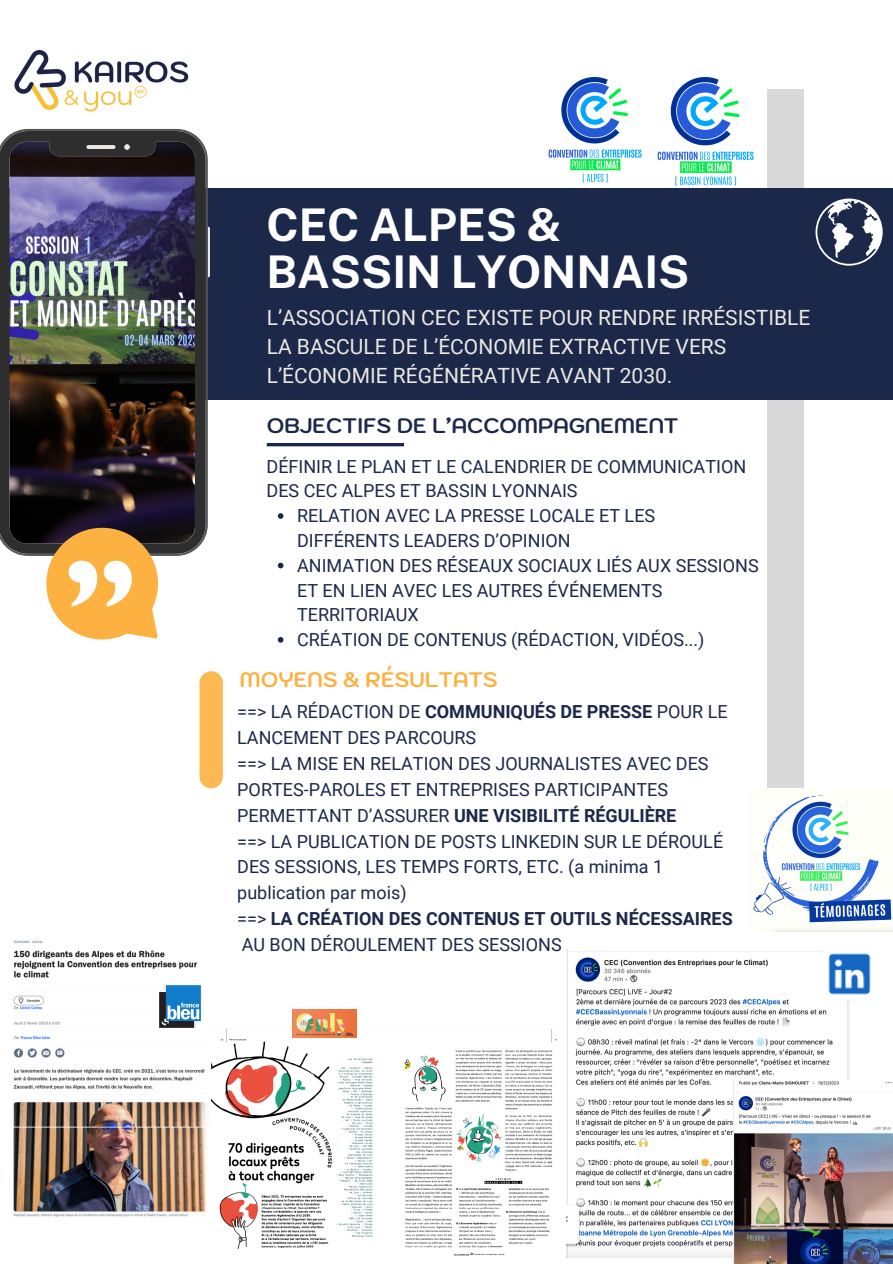
<style>
.page{position:relative;width:893px;height:1264px;background:#fff}
.page>*{position:absolute;margin:0;border:0;box-sizing:border-box;transform-origin:0 0}
.t1{font:700 45px/47.2px "Public Sans";color:#fff}
.t2{font:21px/29.2px "Roboto";color:#ece9e1}
.t3{font:700 21px "Kodchasan";color:#1c284a}
.t4{font:700 21px "Kodchasan";color:#fcb140}
.t5{font:18px/25.8px "Roboto";color:#1c284a}
.t6{font:700 18px/25.8px "Roboto";color:#1c284a}
.s1{font-weight:700}
.s2{font-weight:400}
</style>
<div class="page">
<div style="left:767px;top:89px;width:37px;height:760px;background:#d9d9d9"></div>
<div style="left:0;top:188px;width:892px;height:211px;background:#1c284a"></div>
<svg style="left:208px;top:226px;width:2px;height:51px"></svg>
<img style="left:0;top:129px;width:208px;height:427px">
<svg style="left:46px;top:528px;width:112px;height:111px"></svg>
<img style="left:14px;top:50px;width:175px;height:62px">
<hr style="left:267px;top:443px;width:137px;height:3px;background:#1c284a">
<svg style="left:199px;top:671px;width:24px;height:117px;background:#fcbc5e"></svg>
<img style="left:548px;top:78px;width:93px;height:104px">
<img style="left:657px;top:78px;width:96px;height:108px">
<svg style="left:815px;top:198px;width:67px;height:68px"></svg>
<img style="left:13px;top:940px;width:194px;height:277px">
<img style="left:158px;top:984px;width:44px;height:44px">
<img style="left:211px;top:1029px;width:346px;height:227px">
<img style="left:293px;top:1009px;width:64px;height:28px">
<img style="left:566px;top:949px;width:283px;height:308px">
<img style="left:733px;top:1080px;width:159px;height:183px">
<img style="left:824px;top:949px;width:47px;height:49px">
<img style="left:753px;top:788px;width:139px;height:143px">
<svg style="left:278px;top:513px;width:5px;height:6px"></svg>
<svg style="left:278px;top:562px;width:5px;height:6px"></svg>
<svg style="left:278px;top:637px;width:5px;height:5px"></svg>
<p class="t1" style="left:266px;top:201px;width:424px">CEC ALPES &amp;<br>BASSIN LYONNAIS</p>
<p class="t2" style="left:267px;top:303px;width:545px">L’ASSOCIATION CEC EXISTE POUR RENDRE IRRÉSISTIBLE<br>LA BASCULE DE L’ÉCONOMIE EXTRACTIVE VERS<br>L’ÉCONOMIE RÉGÉNÉRATIVE AVANT 2030.</p>
<p class="t3" style="left:267px;top:411px;width:413px">OBJECTIFS DE L’ACCOMPAGNEMENT</p>
<p class="t5" style="left:266px;top:454px;width:481px;line-height:24.8px">DÉFINIR LE PLAN ET LE CALENDRIER DE COMMUNICATION<br>DES CEC ALPES ET BASSIN LYONNAIS</p>
<p class="t5" style="left:297px;top:503px;width:359px;line-height:24.8px">RELATION AVEC LA PRESSE LOCALE ET LES<br>DIFFÉRENTS LEADERS D’OPINION</p>
<p class="t5" style="left:297px;top:553px;width:463px;line-height:24.8px">ANIMATION DES RÉSEAUX SOCIAUX LIÉS AUX SESSIONS<br>ET EN LIEN AVEC LES AUTRES ÉVÉNEMENTS<br>TERRITORIAUX</p>
<p class="t5" style="left:297px;top:627px;width:409px">CRÉATION DE CONTENUS (RÉDACTION, VIDÉOS...)</p>
<p class="t4" style="left:240px;top:666px;width:259px">MOYENS &amp; RÉSULTATS</p>
<p class="t5" style="left:237px;top:699px;width:492px">==&gt; LA RÉDACTION DE <span class="s1">COMMUNIQUÉS DE PRESSE</span> POUR LE<br>LANCEMENT DES PARCOURS</p>
<p class="t5" style="left:237px;top:750px;width:473px">==&gt; LA MISE EN RELATION DES JOURNALISTES AVEC DES<br>PORTES-PAROLES ET ENTREPRISES PARTICIPANTES<br>PERMETTANT D’ASSURER <span class="s1">UNE VISIBILITÉ RÉGULIÈRE</span></p>
<p class="t5" style="left:237px;top:828px;width:487px">==&gt; LA PUBLICATION DE POSTS LINKEDIN SUR LE DÉROULÉ<br>DES SESSIONS, LES TEMPS FORTS, ETC. (a minima 1 publication par mois)</p>
<p class="t6" style="left:237px;top:906px;width:497px"><span class="s2">==&gt;</span> LA CRÉATION DES CONTENUS ET OUTILS NÉCESSAIRES<br><span class="s2">AU BON DÉROULEMENT DES SESSIONS</span></p>
</div>
